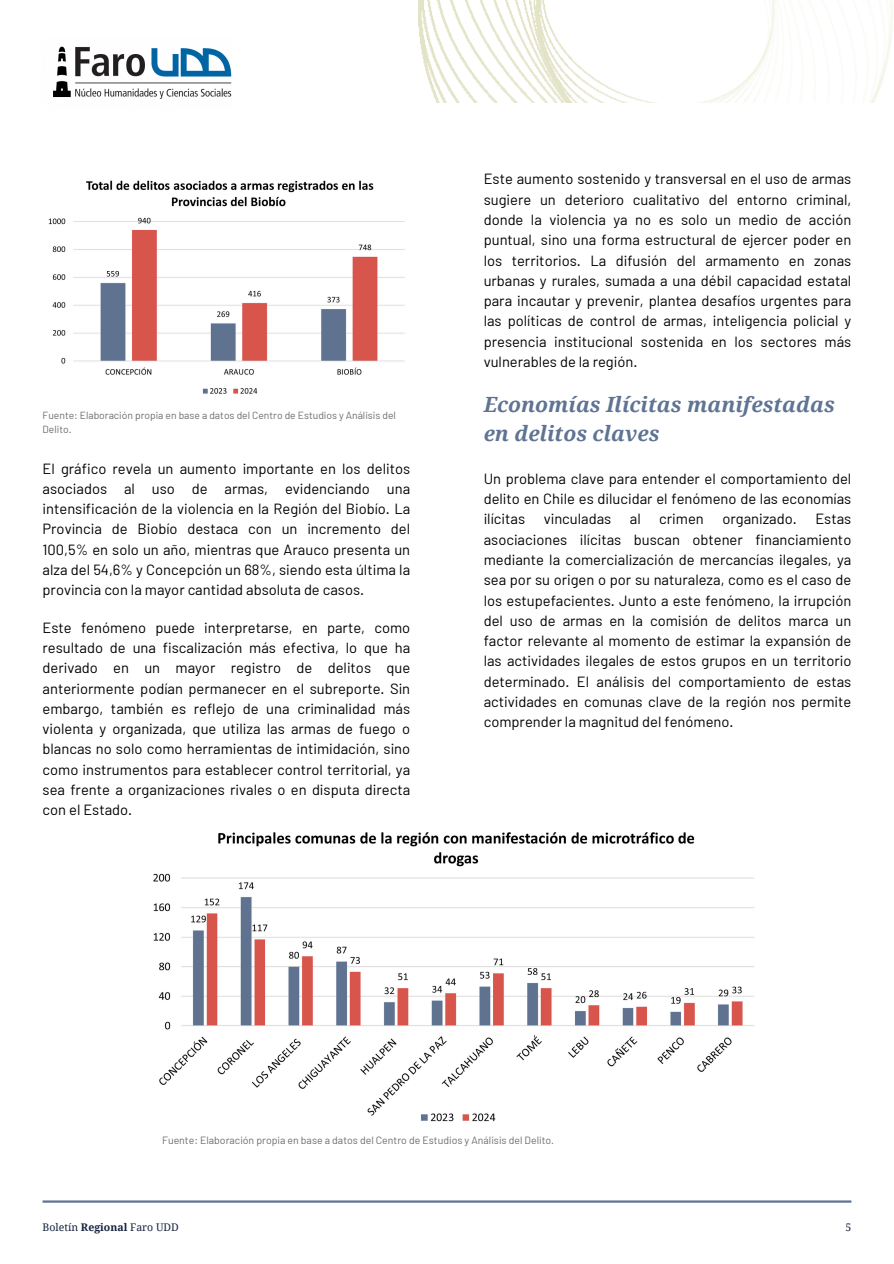
<style>
.page{position:relative;width:894px;height:1264px;background:#fff}
.page>*{position:absolute;margin:0;border:0;box-sizing:border-box;transform-origin:0 0}
.t1{font:italic 700 21px/29.2px "Noto Serif";color:#5f7393}
.t2{font:14.7px/20.2px "Barlow";color:#000;text-align:justify}
.t3{font:10.5px "Barlow";color:#6d6d6d}
.t4{font:10.5px "Noto Serif";color:#15233d}
.t5{font:10.35px/13.8px "Barlow";color:#6d6d6d}
.s1{font-weight:700}
</style>
<div class="page">
<hr style="left:43px;top:1200px;width:808px;height:2px;background:#5f7393">
<img style="left:53px;top:46px;width:179px;height:53px">
<img style="left:418px;top:0;width:475px;height:102px">
<img style="left:48px;top:180px;width:357px;height:214px">
<img style="left:153px;top:832px;width:601px;height:290px">
<h1 class="t5" style="left:43px;top:408px;width:355px">Fuente: Elaboración propia en base a datos del Centro de Estudios y Análisis del<br>Delito.</h1>
<h2 class="t2" style="left:43px;top:457px;width:369px">El gráfico revela un aumento importante en los delitos asociados al uso de armas, evidenciando una intensificación de la violencia en la Región del Biobío. La Provincia de Biobío destaca con un incremento del 100,5% en solo un año, mientras que Arauco presenta un alza del 54,6% y Concepción un 68%, siendo esta última la provincia con la mayor cantidad absoluta de casos.</h2>
<p class="t2" style="left:43px;top:616px;width:369px">Este fenómeno puede interpretarse, en parte, como resultado de una fiscalización más efectiva, lo que ha derivado en un mayor registro de delitos que anteriormente podían permanecer en el subreporte. Sin embargo, también es reflejo de una criminalidad más violenta y organizada, que utiliza las armas de fuego o blancas no solo como herramientas de intimidación, sino como instrumentos para establecer control territorial, ya sea frente a organizaciones rivales o en disputa directa con el Estado.</p>
<p class="t2" style="left:483px;top:168px;width:369px">Este aumento sostenido y transversal en el uso de armas sugiere un deterioro cualitativo del entorno criminal, donde la violencia ya no es solo un medio de acción puntual, sino una forma estructural de ejercer poder en los territorios. La difusión del armamento en zonas urbanas y rurales, sumada a una débil capacidad estatal para incautar y prevenir, plantea desafíos urgentes para las políticas de control de armas, inteligencia policial y presencia institucional sostenida en los sectores más vulnerables de la región.</p>
<h2 class="t1" style="left:483px;top:389px;width:352px">Economías Ilícitas manifestadas en delitos claves</h2>
<h2 class="t2" style="left:483px;top:468px;width:369px">Un problema clave para entender el comportamiento del delito en Chile es dilucidar el fenómeno de las economías ilícitas</h2>
<h2 class="t2" style="left:483px;top:508px;width:369px;text-indent:331px">Estas asociaciones ilícitas buscan obtener financiamiento mediante la comercialización de mercancías ilegales, ya sea por su origen o por su naturaleza, como es el caso de los estupefacientes. Junto a este fenómeno, la irrupción del uso de armas en la comisión de delitos marca un factor relevante al momento de estimar la expansión de las actividades ilegales de estos grupos en un territorio determinado. El análisis del comportamiento de estas actividades en comunas clave de la región nos permite comprender la magnitud del fenómeno.</h2>
<h2 class="t2" style="left:543px;top:508px;width:69px">vinculadas</h2>
<h2 class="t2" style="left:629px;top:508px;width:12px">al</h2>
<h2 class="t2" style="left:659px;top:508px;width:46px">crimen</h2>
<h2 class="t2" style="left:722px;top:508px;width:76px">organizado.</h2>
<p class="t3" style="left:162px;top:1133px;width:393px">Fuente: Elaboración propia en base a datos del Centro de Estudios y Análisis del Delito.</p>
<p class="t4" style="left:43px;top:1219px;width:138px">Boletín <span class="s1">Regional</span> Faro UDD</p>
<p class="t4" style="left:845px;top:1219px;width:7px">5</p>
</div>
